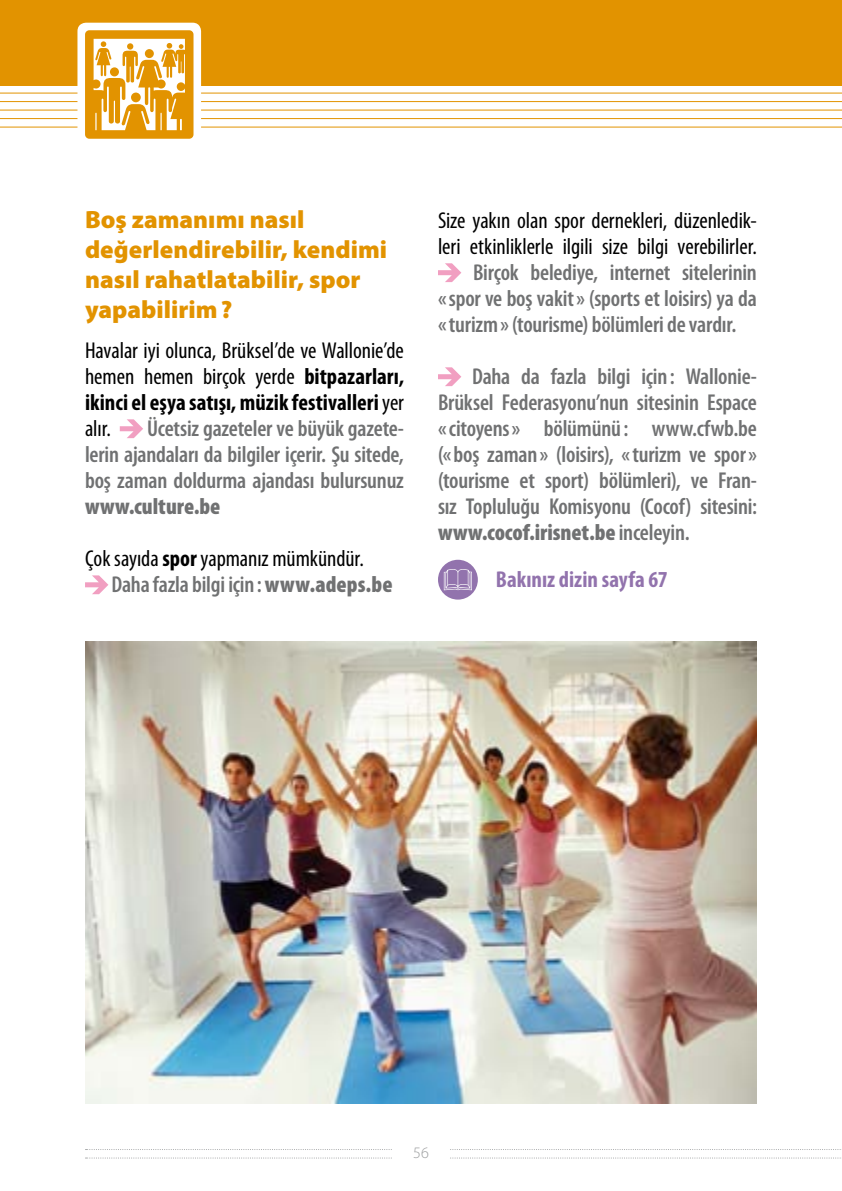
<style>
.page{position:relative;width:842px;height:1191px;background:#fff}
.page>*{position:absolute;margin:0;border:0;box-sizing:border-box;transform-origin:0 0}
.t1{font:900 25px/30px "Myriad Pro";color:#e29300}
.t2{font:600 condensed 23px/26px "Myriad Pro";letter-spacing:-.01em;color:#707172;text-align:justify}
.t3{font:condensed 23px/26px "Myriad Pro";letter-spacing:-.005em;color:#000}
.t4{font:700 condensed 23px "Myriad Pro";color:#9273ad}
.t5{font:900 condensed 23px "Myriad Pro";color:#707172}
.t6{font:300 16px "Myriad Pro";color:#9c9e9f}
.s1{font-weight:700}
.s2{font-weight:600;color:#707172}
.s3{font-weight:900;color:#707172}
.s4{font-weight:900}
</style>
<div class="page">
<svg style="left:86px;top:1149px;width:755px;height:1px"></svg>
<svg style="left:86px;top:1157px;width:755px;height:1px"></svg>
<div style="left:393px;top:1146px;width:56px;height:25px;background:#fff"></div>
<hr style="left:0;top:93px;width:842px;height:1px;background:#e29300">
<hr style="left:0;top:101px;width:842px;height:1px;background:#e29300">
<hr style="left:0;top:110px;width:842px;height:1px;background:#e29300">
<hr style="left:0;top:118px;width:842px;height:1px;background:#e29300">
<hr style="left:0;top:127px;width:842px;height:1px;background:#e29300">
<div style="left:0;top:0;width:842px;height:85px;background:#e29300"></div>
<div style="left:77px;top:23px;width:124px;height:123px;background:#fff;border-radius:9px"></div>
<svg style="left:85px;top:30px;width:108px;height:109px"></svg>
<svg style="left:438px;top:263px;width:23px;height:19px"></svg>
<svg style="left:438px;top:367px;width:23px;height:19px"></svg>
<svg style="left:120px;top:419px;width:23px;height:19px"></svg>
<svg style="left:85px;top:575px;width:23px;height:19px"></svg>
<img style="left:85px;top:641px;width:672px;height:462px">
<div style="left:438px;top:560px;width:40px;height:39px;background:#9273ad;border-radius:50%"></div>
<svg style="left:444px;top:569px;width:28px;height:21px"></svg>
<p class="t1" style="left:85px;top:205px;width:304px">Boş zamanımı nasıl değerlendirebilir, kendimi nasıl rahatlatabilir, spor yapabilirim ?</p>
<p class="t3" style="left:85px;top:337px;width:320px;text-align:justify">Havalar iyi olunca, Brüksel’de ve Wallonie’de hemen hemen birçok yerde <span class="s1">bitpazarları, ikinci el eşya satışı, müzik festivalleri</span> yer alır.</p>
<p class="t2" style="left:85px;top:415px;width:320px;text-indent:62px">Ücetsiz gazeteler ve büyük gazete&shy;lerin ajandaları da bilgiler içerir. Şu sitede, boş zaman doldurma ajandası bulursunuz</p>
<p class="t5" style="left:85px;top:492px;width:137px">www.culture.be</p>
<p class="t3" style="left:112px;top:545px;width:282px;text-indent:-27px">Çok sayıda <span class="s1">spor</span> yapmanız mümkündür.<br><span class="s2">Daha fazla bilgi için:</span> <span class="s3">www.adeps.be</span></p>
<p class="t3" style="left:438px;top:207px;width:320px">Size yakın olan spor dernekleri, düzenledik&shy;leri etkinliklerle ilgili size bilgi verebilirler.</p>
<p class="t2" style="left:438px;top:259px;width:320px;text-indent:35px">Birçok belediye, internet sitelerinin « spor ve boş vakit» (sports et loisirs) ya da « turizm» (tourisme) bölümleri de vardır.</p>
<p class="t2" style="left:438px;top:363px;width:320px;text-indent:34px">Daha da fazla bilgi için: Wallonie-Brüksel Federasyonu’nun sitesinin Espace « citoyens» bölümünü: www.cfwb.be («boş zaman» (loisirs), «turizm ve spor » (tourisme et sport) bölümleri), ve Fran&shy;sız Topluluğu Komisyonu (Cocof) sitesini: <span class="s4">www.cocof.irisnet.be</span> inceleyin.</p>
<p class="t4" style="left:496px;top:564px;width:173px">Bakınız dizin sayfa 67</p>
<p class="t6" style="left:413px;top:1144px;width:17px">56</p>
</div>
